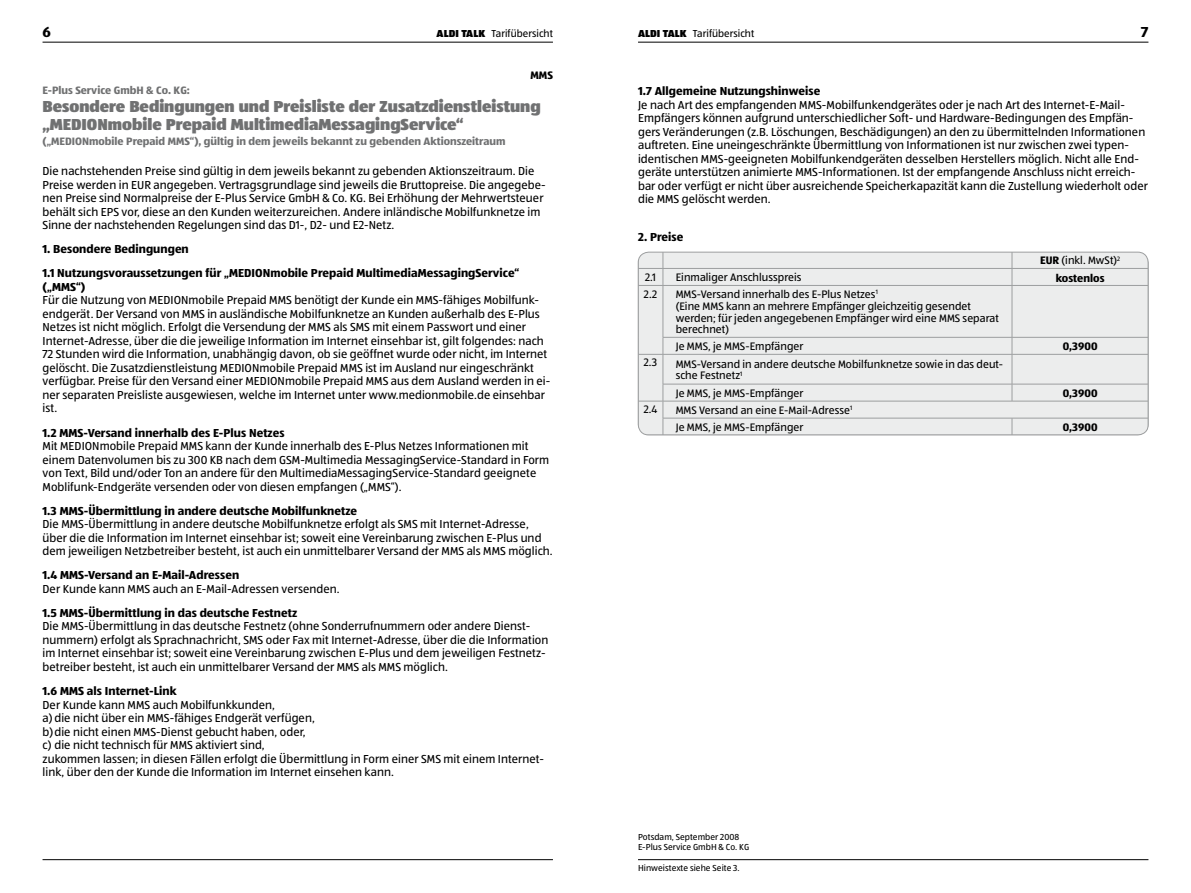
<style>
.page{position:relative;width:1191px;height:893px;background:#fff}
.page>*{position:absolute;margin:0;border:0;box-sizing:border-box;transform-origin:0 0}
.t1{font:16.5px/18px "ALDISUED Black";color:#707172}
.t2{font:15px "ALDISUED Bold";color:#000}
.t3{font:12px/13.5px "ALDISUED Regular";letter-spacing:.005em;color:#000}
.t4{font:12px/24.2px "ALDISUED Bold";letter-spacing:.005em;color:#000}
.t5{font:11.25px/11.7px "ALDISUED Regular";letter-spacing:.005em;color:#000}
.t6{font:11.25px "ALDISUED Bold";letter-spacing:.005em;color:#000}
.t7{font:11.1px "ALDISUED Bold";color:#707172}
.t8{font:10.5px "ALDISUED Regular";letter-spacing:.005em;color:#000}
.t9{font:9px/10.5px "ALDISUED Regular";letter-spacing:.005em;color:#000}
.s1{font-family:"ALDISUED Black"}
.s2{font-family:"ALDISUED Bold"}
</style>
<div class="page">
<hr style="left:43px;top:42px;width:510px;height:1px;background:#000">
<hr style="left:43px;top:859px;width:510px;height:1px;background:#000">
<hr style="left:638px;top:42px;width:510px;height:1px;background:#000">
<hr style="left:638px;top:859px;width:510px;height:1px;background:#000">
<div style="left:640px;top:252px;width:508px;height:183px;background:#eceded"></div>
<hr style="left:663px;top:268px;width:349px;height:1px;background:#9c9e9f">
<hr style="left:1012px;top:268px;width:136px;height:1px;background:#9c9e9f">
<svg style="left:1011px;top:254px;width:1px;height:31px"></svg>
<svg style="left:1148px;top:259px;width:1px;height:26px"></svg>
<svg style="left:638px;top:252px;width:25px;height:34px"></svg>
<hr style="left:663px;top:285px;width:349px;height:1px;background:#9c9e9f">
<hr style="left:662px;top:286px;width:1px;height:51px;background:#9c9e9f">
<hr style="left:1012px;top:285px;width:136px;height:1px;background:#9c9e9f">
<hr style="left:1011px;top:286px;width:1px;height:51px;background:#9c9e9f">
<hr style="left:1148px;top:286px;width:1px;height:51px;background:#9c9e9f">
<hr style="left:663px;top:337px;width:349px;height:1px;background:#9c9e9f">
<hr style="left:1012px;top:337px;width:136px;height:1px;background:#9c9e9f">
<svg style="left:1011px;top:338px;width:1px;height:16px"></svg>
<svg style="left:1148px;top:337px;width:1px;height:17px"></svg>
<svg style="left:640px;top:337px;width:23px;height:18px"></svg>
<hr style="left:663px;top:354px;width:349px;height:1px;background:#9c9e9f">
<hr style="left:662px;top:354px;width:1px;height:30px;background:#9c9e9f">
<hr style="left:1012px;top:354px;width:136px;height:1px;background:#9c9e9f">
<hr style="left:1011px;top:354px;width:1px;height:30px;background:#9c9e9f">
<hr style="left:1148px;top:354px;width:1px;height:30px;background:#9c9e9f">
<hr style="left:663px;top:384px;width:349px;height:1px;background:#9c9e9f">
<hr style="left:1012px;top:384px;width:136px;height:1px;background:#9c9e9f">
<svg style="left:1011px;top:384px;width:1px;height:17px"></svg>
<hr style="left:663px;top:401px;width:349px;height:1px;background:#9c9e9f">
<hr style="left:1012px;top:401px;width:136px;height:1px;background:#9c9e9f">
<hr style="left:663px;top:418px;width:349px;height:1px;background:#9c9e9f">
<hr style="left:1012px;top:418px;width:136px;height:1px;background:#9c9e9f">
<svg style="left:1011px;top:418px;width:1px;height:15px"></svg>
<svg style="left:1148px;top:384px;width:1px;height:44px"></svg>
<svg style="left:638px;top:384px;width:25px;height:52px"></svg>
<hr style="left:663px;top:435px;width:349px;height:1px;background:#9c9e9f">
<hr style="left:1012px;top:435px;width:136px;height:1px;background:#9c9e9f">
<div style="left:638px;top:252px;width:510px;height:183px;border:1px solid #9c9e9f;border-radius:11px"></div>
<p class="t2" style="left:43px;top:22px;width:10px">6</p>
<p class="t8" style="left:436px;top:27px;width:118px"><span class="s1">ALDI TALK</span> Tarifübersicht</p>
<p class="t8" style="left:638px;top:27px;width:118px"><span class="s1">ALDI TALK</span> Tarifübersicht</p>
<p class="t2" style="left:1141px;top:22px;width:9px">7</p>
<p class="t6" style="left:530px;top:68px;width:24px">MMS</p>
<p class="t7" style="left:43px;top:84px;width:149px">E-Plus Service GmbH &amp; Co. KG:</p>
<h1 class="t1" style="left:43px;top:97px;width:500px">Besondere Bedingungen und Preisliste der Zusatzdienstleistung „MEDIONmobile Prepaid MultimediaMessagingService“</h1>
<p class="t7" style="left:43px;top:135px;width:464px">(„MEDIONmobile Prepaid MMS“), gültig in dem jeweils bekannt zu gebenden Aktionszeitraum</p>
<p class="t3" style="left:43px;top:164px;width:504px">Die nachstehenden Preise sind gültig in dem jeweils bekannt zu gebenden Aktionszeitraum. Die Preise werden in EUR angegeben. Vertragsgrundlage sind jeweils die Bruttopreise. Die angegebe&shy;nen Preise sind Normalpreise der E-Plus Service GmbH &amp; Co. KG. Bei Erhöhung der Mehrwertsteuer behält sich EPS vor, diese an den Kunden weiterzureichen. Andere inländische Mobilfunknetze im Sinne der nachstehenden Regelungen sind das D1-, D2- und E2-Netz.</p>
<p class="t4" style="left:43px;top:237px;width:478px">1. Besondere Bedingungen<br>1.1 Nutzungsvoraussetzungen für „MEDIONmobile Prepaid MultimediaMessagingService“</p>
<p class="t4" style="left:43px;top:274px;width:44px">(„MMS“)</p>
<p class="t3" style="left:43px;top:293px;width:509px">Für die Nutzung von MEDIONmobile Prepaid MMS benötigt der Kunde ein MMS-fähiges Mobilfunk&shy;endgerät. Der Versand von MMS in ausländische Mobilfunknetze an Kunden außerhalb des E-Plus Netzes ist nicht möglich. Erfolgt die Versendung der MMS als SMS mit einem Passwort und einer Internet-Adresse, über die die jeweilige Information im Internet einsehbar ist, gilt folgendes: nach 72 Stunden wird die Information, unabhängig davon, ob sie geöffnet wurde oder nicht, im Internet gelöscht. Die Zusatzdienstleistung MEDIONmobile Prepaid MMS ist im Ausland nur eingeschränkt verfügbar. Preise für den Versand einer MEDIONmobile Prepaid MMS aus dem Ausland werden in ei&shy;ner separaten Preisliste ausgewiesen, welche im Internet unter www.medionmobile.de einsehbar ist.</p>
<p class="t4" style="left:43px;top:420px;width:243px">1.2 MMS-Versand innerhalb des E-Plus Netzes</p>
<p class="t3" style="left:43px;top:439px;width:508px">Mit MEDIONmobile Prepaid MMS kann der Kunde innerhalb des E-Plus Netzes Informationen mit einem Datenvolumen bis zu 300 KB nach dem GSM-Multimedia MessagingService-Standard in Form von Text, Bild und/oder Ton an andere für den MultimediaMessagingService-Standard geeignete Moblifunk-Endgeräte versenden oder von diesen empfangen („MMS“).</p>
<p class="t4" style="left:43px;top:498px;width:316px">1.3 MMS-Übermittlung in andere deutsche Mobilfunknetze</p>
<p class="t3" style="left:43px;top:517px;width:510px">Die MMS-Übermittlung in andere deutsche Mobilfunknetze erfolgt als SMS mit Internet-Adresse, über die die Information im Internet einsehbar ist; soweit eine Vereinbarung zwischen E-Plus und dem jeweiligen Netzbetreiber besteht, ist auch ein unmittelbarer Versand der MMS als MMS möglich.</p>
<p class="t4" style="left:43px;top:563px;width:198px">1.4 MMS-Versand an E-Mail-Adressen</p>
<p class="t3" style="left:43px;top:582px;width:297px">Der Kunde kann MMS auch an E-Mail-Adressen versenden.</p>
<p class="t4" style="left:43px;top:600px;width:256px">1.5 MMS-Übermittlung in das deutsche Festnetz</p>
<p class="t3" style="left:43px;top:619px;width:507px">Die MMS-Übermittlung in das deutsche Festnetz (ohne Sonderrufnummern oder andere Dienst&shy;nummern) erfolgt als Sprachnachricht, SMS oder Fax mit Internet-Adresse, über die die Information im Internet einsehbar ist; soweit eine Vereinbarung zwischen E-Plus und dem jeweiligen Festnetz&shy;betreiber besteht, ist auch ein unmittelbarer Versand der MMS als MMS möglich.</p>
<p class="t4" style="left:43px;top:678px;width:136px">1.6 MMS als Internet-Link</p>
<p class="t3" style="left:43px;top:697px;width:503px">Der Kunde kann MMS auch Mobilfunkkunden,<br>a) die nicht über ein MMS-fähiges Endgerät verfügen,<br>b)die nicht einen MMS-Dienst gebucht haben, oder,<br>c) die nicht technisch für MMS aktiviert sind,<br>zukommen lassen; in diesen Fällen erfolgt die Übermittlung in Form einer SMS mit einem Internet&shy;link, über den der Kunde die Information im Internet einsehen kann.</p>
<p class="t4" style="left:638px;top:79px;width:184px">1.7 Allgemeine Nutzungshinweise</p>
<p class="t3" style="left:638px;top:98px;width:511px">Je nach Art des empfangenden MMS-Mobilfunkendgerätes oder je nach Art des Internet-E-Mail-Empfängers können aufgrund unterschiedlicher Soft- und Hardware-Bedingungen des Empfän&shy;gers Veränderungen (z.B. Löschungen, Beschädigungen) an den zu übermittelnden Informationen auftreten. Eine uneingeschränkte Übermittlung von Informationen ist nur zwischen zwei typen&shy;identischen MMS-geeigneten Mobilfunkendgeräten desselben Herstellers möglich. Nicht alle End&shy;geräte unterstützen animierte MMS-Informationen. Ist der empfangende Anschluss nicht erreich&shy;bar oder verfügt er nicht über ausreichende Speicherkapazität kann die Zustellung wiederholt oder die MMS gelöscht werden.</p>
<p class="t4" style="left:638px;top:224px;width:47px">2. Preise</p>
<p class="t5" style="left:1040px;top:255px;width:82px"><span class="s2">EUR</span> (inkl. MwSt)<sup>2</sup></p>
<p class="t5" style="left:645px;top:271px;width:12px">2.1</p>
<p class="t5" style="left:675px;top:271px;width:127px">Einmaliger Anschlusspreis</p>
<p class="t6" style="left:1055px;top:271px;width:50px">kostenlos</p>
<p class="t5" style="left:644px;top:288px;width:15px">2.2</p>
<p class="t5" style="left:675px;top:288px;width:325px">MMS-Versand innerhalb des E-Plus Netzes<sup>1<br></sup>(Eine MMS kann an mehrere Empfänger gleichzeitig gesendet werden; für jeden angegebenen Empfänger wird eine MMS separat berechnet)</p>
<p class="t5" style="left:675px;top:340px;width:129px">Je MMS, je MMS-Empfänger</p>
<p class="t6" style="left:1062px;top:339px;width:36px">0,3900</p>
<p class="t5" style="left:644px;top:357px;width:15px">2.3</p>
<p class="t5" style="left:675px;top:358px;width:329px">MMS-Versand in andere deutsche Mobilfunknetze sowie in das deut&shy;sche Festnetz<sup>1</sup></p>
<p class="t5" style="left:675px;top:387px;width:129px">Je MMS, je MMS-Empfänger</p>
<p class="t6" style="left:1062px;top:386px;width:36px">0,3900</p>
<p class="t5" style="left:644px;top:403px;width:15px">2.4</p>
<p class="t5" style="left:675px;top:401px;width:178px;line-height:17px">MMS Versand an eine E-Mail-Adresse<sup>1<br></sup>Je MMS, je MMS-Empfänger</p>
<p class="t6" style="left:1062px;top:420px;width:36px">0,3900</p>
<p class="t9" style="left:638px;top:831px;width:113px">Potsdam, September 2008<br>E-Plus Service GmbH &amp; Co. KG</p>
<p class="t9" style="left:638px;top:862px;width:102px">Hinweistexte siehe Seite 3.</p>
</div>
